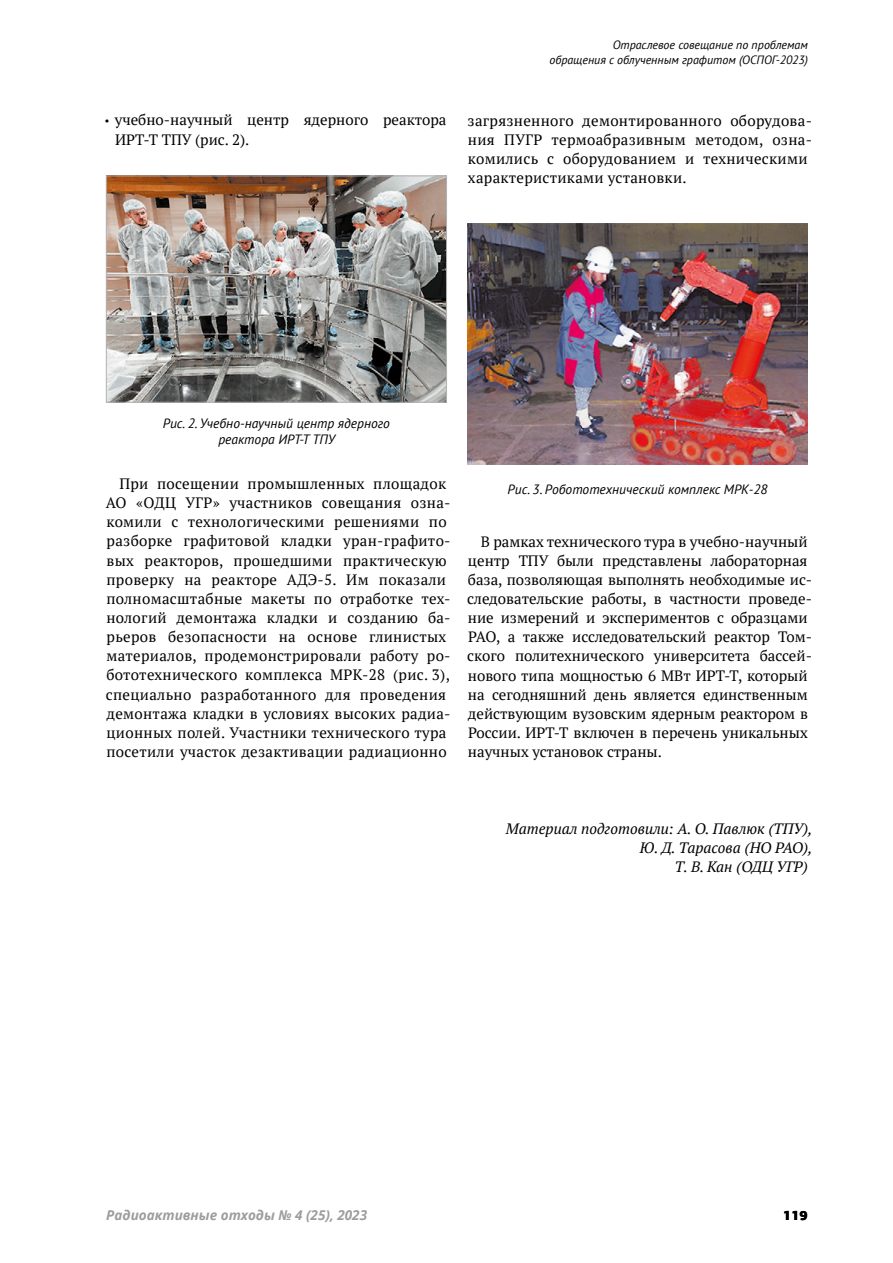
<style>
.page{position:relative;width:893px;height:1263px;background:#fff}
.page>*{position:absolute;margin:0;border:0;box-sizing:border-box;transform-origin:0 0}
.t1{font:15px/19.2px "PT Serif";letter-spacing:.02em;color:#000}
.t2{font:15px/19.2px "PT Serif";color:#000}
.t3{font:italic 15px "PT Serif";color:#000}
.t4{font:italic 13.5px/16.2px "PT Sans";color:#000;text-align:center}
.t5{font:italic 700 13.5px "Noto Sans";color:#9d9d9c}
.t6{font:900 13.5px "PF Agora Sans Pro";color:#000}
.t7{font:italic 12px/14.4px "PT Sans";color:#000;text-align:right}
.s1{font-family:"PF Agora Sans Pro";font-size:14.25px}
</style>
<div class="page">
<img style="left:108px;top:178px;width:337px;height:223px">
<div style="left:106px;top:176px;width:341px;height:227px;border:1px solid #b2b2b2"></div>
<img style="left:468px;top:224px;width:340px;height:240px">
<p class="t2" style="left:115px;top:110px;width:333px;text-indent:-10px"><span class="s1">•</span> учебно-научный центр ядерного реактора<br>ИРТ-Т ТПУ (рис. 2).</p>
<p class="t7" style="left:549px;top:38px;width:260px">Отраслевое совещание по проблемам<br>обращения с облученным графитом (ОСПОГ-2023)</p>
<p class="t1" style="left:468px;top:110px;width:346px">загрязненного демонтированного оборудова&shy;ния ПУГР термоабразивным методом, озна&shy;комились с оборудованием и техническими характеристиками установки.</p>
<p class="t4" style="left:163px;top:415px;width:229px">Рис. 2. Учебно-научный центр ядерного реактора ИРТ-Т ТПУ</p>
<p class="t1" style="left:106px;top:474px;width:346px;text-indent:14px">При посещении промышленных площадок АО «ОДЦ УГР» участников совещания озна&shy;комили с технологическими решениями по разборке графитовой кладки уран-графито&shy;вых реакторов, прошедшими практическую проверку на реакторе АДЭ-5. Им показали полномасштабные макеты по отработке тех&shy;нологий демонтажа кладки и созданию ба&shy;рьеров безопасности на основе глинистых материалов, продемонстрировали работу ро&shy;бототехнического комплекса МРК-28 (рис. 3), специально разработанного для проведения демонтажа кладки в условиях высоких радиа&shy;ционных полей. Участники технического тура посетили участок дезактивации радиационно</p>
<p class="t4" style="left:508px;top:481px;width:261px">Рис. 3. Робототехнический комплекс МРК-28</p>
<p class="t2" style="left:467px;top:531px;width:346px;text-indent:14px">В рамках технического тура в учебно-научный центр ТПУ были представлены лабораторная база, позволяющая выполнять необходимые ис&shy;следовательские работы, в частности проведе&shy;ние измерений и экспериментов с образцами РАО, а также исследовательский реактор Том&shy;ского политехнического университета бассей&shy;нового типа мощностью 6 МВт ИРТ-Т, который на сегодняшний день является единственным действующим вузовским ядерным реактором в России. ИРТ-Т включен в перечень уникальных научных установок страны.</p>
<p class="t3" style="left:506px;top:819px;width:308px">Материал подготовили: А. О. Павлюк (ТПУ),</p>
<p class="t3" style="left:640px;top:838px;width:174px">Ю. Д. Тарасова (НО РАО),</p>
<p class="t3" style="left:675px;top:857px;width:135px">Т. В. Кан (ОДЦ УГР)</p>
<p class="t5" style="left:106px;top:1206px;width:262px">Радиоактивные отходы № 4 (25), 2023</p>
<p class="t6" style="left:783px;top:1207px;width:26px">119</p>
</div>
